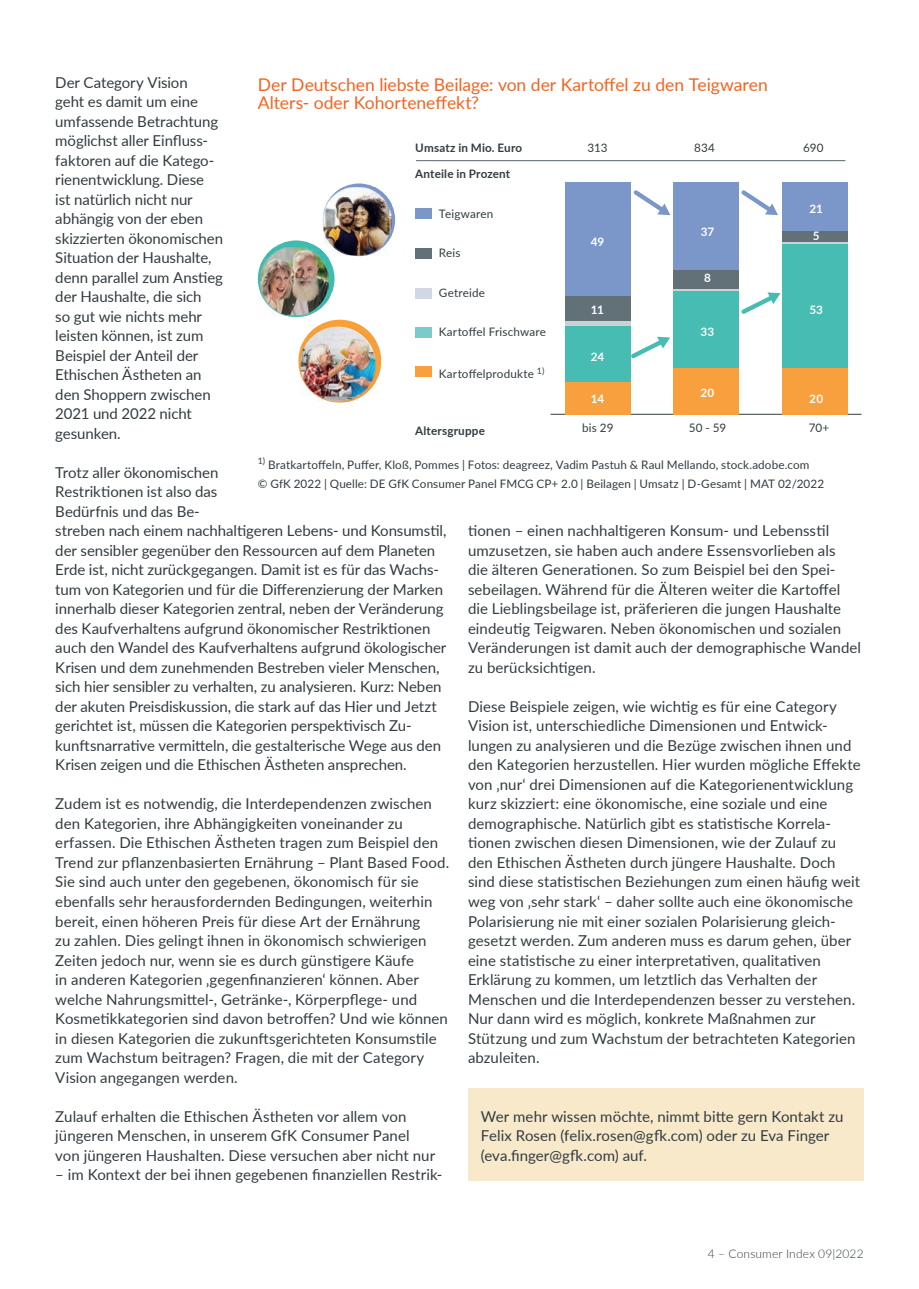
<style>
.page{position:relative;width:919px;height:1289px;background:#fff}
.page>*{position:absolute;margin:0;border:0;box-sizing:border-box;transform-origin:0 0}
.t1{font:17.55px/18.9px "Lato";color:#f36421}
.t2{font:15px/19.5px "Lato";letter-spacing:.005em;color:#323c41}
.t3{font:300 12px "Lato";letter-spacing:.015em;color:#323c41}
.t4{font:11.7px/19px "Lato";letter-spacing:.01em;color:#323c41}
.t5{font:700 11.7px "Lato";letter-spacing:.015em;color:#323c41}
.t6{font:700 11.7px "Lato";letter-spacing:-.005em;color:#fff}
</style>
<div class="page">
<div style="left:468px;top:1087px;width:395px;height:93px;background:#f7e9ca"></div>
<svg style="left:323px;top:183px;width:72px;height:73px"></svg>
<div style="left:298px;top:320px;width:83px;height:82px;background:#f9a038;border-radius:50%"></div>
<svg style="left:258px;top:240px;width:76px;height:77px"></svg>
<img style="left:300px;top:326px;width:75px;height:75px">
<img style="left:323px;top:187px;width:68px;height:68px">
<img style="left:260px;top:247px;width:68px;height:68px">
<svg style="left:323px;top:247px;width:5px;height:8px"></svg>
<svg style="left:630px;top:186px;width:40px;height:30px"></svg>
<svg style="left:738px;top:186px;width:40px;height:30px"></svg>
<svg style="left:630px;top:336px;width:40px;height:26px"></svg>
<svg style="left:738px;top:291px;width:42px;height:26px"></svg>
<div style="left:415px;top:208px;width:16px;height:10px;background:#7b96c9"></div>
<div style="left:415px;top:249px;width:16px;height:10px;background:#627077"></div>
<div style="left:415px;top:288px;width:16px;height:10px;background:#d0d8e3"></div>
<div style="left:415px;top:327px;width:16px;height:11px;background:#79ccc9"></div>
<div style="left:415px;top:367px;width:16px;height:10px;background:#f9a03e"></div>
<hr style="left:550px;top:414px;width:311px;height:1px;background:#323c41">
<div style="left:565px;top:182px;width:65px;height:114px;background:#7b96c9"></div>
<div style="left:673px;top:182px;width:65px;height:88px;background:#7b96c9"></div>
<div style="left:782px;top:182px;width:65px;height:49px;background:#7b96c9"></div>
<div style="left:565px;top:296px;width:65px;height:25px;background:#627077"></div>
<div style="left:673px;top:270px;width:65px;height:19px;background:#627077"></div>
<div style="left:782px;top:231px;width:65px;height:11px;background:#627077"></div>
<div style="left:565px;top:321px;width:65px;height:5px;background:#ccd1d4"></div>
<hr style="left:673px;top:289px;width:65px;height:2px;background:#ccd1d4">
<hr style="left:782px;top:242px;width:65px;height:3px;background:#ccd1d4">
<div style="left:565px;top:326px;width:65px;height:56px;background:#46bcb2"></div>
<div style="left:673px;top:291px;width:65px;height:77px;background:#46bcb2"></div>
<div style="left:782px;top:245px;width:65px;height:123px;background:#46bcb2"></div>
<div style="left:565px;top:382px;width:65px;height:32px;background:#f9a03e"></div>
<div style="left:673px;top:368px;width:65px;height:46px;background:#f9a03e"></div>
<div style="left:782px;top:368px;width:65px;height:46px;background:#f9a03e"></div>
<hr style="left:416px;top:160px;width:429px;height:1px;background:#627077">
<p class="t2" style="left:55px;top:72px;width:169px">Der Category Vision<br>geht es damit um eine umfassende Betrachtung möglichst aller Einfluss&shy;faktoren auf die Katego&shy;rienentwicklung. Diese ist natürlich nicht nur abhängig von der eben skizzierten ökonomischen<br>Situation der Haushalte, denn parallel zum Anstieg der Haushalte, die sich<br>so gut wie nichts mehr leisten können, ist zum<br>Beispiel der Anteil der<br>Ethischen Ästheten an den Shoppern zwischen<br>2021 und 2022 nicht gesunken.</p>
<p class="t2" style="left:55px;top:462px;width:393px">Trotz aller ökonomischen<br>Restriktionen ist also das<br>Bedürfnis und das Be-<br>streben nach einem nachhaltigeren Lebens- und Konsumstil, der sensibler gegenüber den Ressourcen auf dem Planeten Erde ist, nicht zurückgegangen. Damit ist es für das Wachs&shy;tum von Kategorien und für die Differenzierung der Marken innerhalb dieser Kategorien zentral, neben der Veränderung des Kaufverhaltens aufgrund ökonomischer Restriktionen auch den Wandel des Kaufverhaltens aufgrund ökologischer Krisen und dem zunehmenden Bestreben vieler Menschen, sich hier sensibler zu verhalten, zu analysieren. Kurz: Neben der akuten Preisdiskussion, die stark auf das Hier und Jetzt gerichtet ist, müssen die Kategorien perspektivisch Zu&shy;kunftsnarrative vermitteln, die gestalterische Wege aus den Krisen zeigen und die Ethischen Ästheten ansprechen.</p>
<p class="t2" style="left:55px;top:793px;width:395px">Zudem ist es notwendig, die Interdependenzen zwischen den Kategorien, ihre Abhängigkeiten voneinander zu erfassen. Die Ethischen Ästheten tragen zum Beispiel den Trend zur pflanzenbasierten Ernährung – Plant Based Food.<br>Sie sind auch unter den gegebenen, ökonomisch für sie ebenfalls sehr herausfordernden Bedingungen, weiterhin bereit, einen höheren Preis für diese Art der Ernährung<br>zu zahlen. Dies gelingt ihnen in ökonomisch schwierigen Zeiten jedoch nur, wenn sie es durch günstigere Käufe<br>in anderen Kategorien ‚gegenfinanzieren‘ können. Aber welche Nahrungsmittel-, Getränke-, Körperpflege- und Kosmetikkategorien sind davon betroffen? Und wie können in diesen Kategorien die zukunftsgerichteten Konsumstile zum Wachstum beitragen? Fragen, die mit der Category Vision angegangen werden.</p>
<p class="t2" style="left:55px;top:1105px;width:381px">Zulauf erhalten die Ethischen Ästheten vor allem von jüngeren Menschen, in unserem GfK Consumer Panel von jüngeren Haushalten. Diese versuchen aber nicht nur</p>
<p class="t2" style="left:55px;top:1164px;width:388px">– im Kontext der bei ihnen gegebenen finanziellen Restrik-</p>
<p class="t1" style="left:258px;top:74px;width:511px">Der Deutschen liebste Beilage: von der Kartoffel zu den Teigwaren<br>Alters- oder Kohorteneffekt?</p>
<p class="t5" style="left:415px;top:139px;width:109px">Umsatz in Mio. Euro</p>
<p class="t5" style="left:415px;top:165px;width:97px">Anteile in Prozent</p>
<p class="t4" style="left:439px;top:203px;width:56px">Teigwaren</p>
<p class="t4" style="left:439px;top:243px;width:23px">Reis</p>
<p class="t4" style="left:439px;top:282px;width:48px">Getreide</p>
<p class="t4" style="left:439px;top:322px;width:108px">Kartoffel Frischware</p>
<p class="t4" style="left:439px;top:364px;width:107px">Kartoffelprodukte <sup>1)</sup></p>
<p class="t4" style="left:587px;top:138px;width:22px">313</p>
<p class="t4" style="left:694px;top:138px;width:22px">834</p>
<p class="t4" style="left:803px;top:138px;width:22px">690</p>
<p class="t6" style="left:809px;top:200px;width:15px">21</p>
<p class="t6" style="left:812px;top:227px;width:8px">5</p>
<p class="t6" style="left:700px;top:223px;width:15px">37</p>
<p class="t6" style="left:704px;top:269px;width:8px">8</p>
<p class="t6" style="left:590px;top:233px;width:15px">49</p>
<p class="t6" style="left:809px;top:301px;width:15px">53</p>
<p class="t6" style="left:591px;top:301px;width:15px">11</p>
<p class="t6" style="left:590px;top:348px;width:15px">24</p>
<p class="t6" style="left:590px;top:390px;width:15px">14</p>
<p class="t6" style="left:700px;top:323px;width:15px">33</p>
<p class="t6" style="left:700px;top:384px;width:15px">20</p>
<p class="t6" style="left:809px;top:390px;width:15px">20</p>
<p class="t4" style="left:582px;top:418px;width:33px">bis 29</p>
<p class="t4" style="left:688px;top:418px;width:39px">50 - 59</p>
<p class="t4" style="left:808px;top:418px;width:22px">70+</p>
<p class="t5" style="left:415px;top:422px;width:71px">Altersgruppe</p>
<p class="t4" style="left:258px;top:454px;width:567px"><sup>1)</sup> Bratkartoffeln, Puffer, Kloß, Pommes | Fotos: deagreez, Vadim Pastuh &amp; Raul Mellando, stock.adobe.com<br>© GfK 2022 | Quelle: DE GfK Consumer Panel FMCG CP+ 2.0 | Beilagen | Umsatz | D-Gesamt | MAT 02/2022</p>
<p class="t2" style="left:468px;top:520px;width:394px">tionen – einen nachhaltigeren Konsum- und Lebensstil umzusetzen, sie haben auch andere Essensvorlieben als<br>die älteren Generationen. So zum Beispiel bei den Spei&shy;sebeilagen. Während für die Älteren weiter die Kartoffel die Lieblingsbeilage ist, präferieren die jungen Haushalte eindeutig Teigwaren. Neben ökonomischen und sozialen Veränderungen ist damit auch der demographische Wandel zu berücksichtigen.</p>
<p class="t2" style="left:468px;top:696px;width:394px">Diese Beispiele zeigen, wie wichtig es für eine Category Vision ist, unterschiedliche Dimensionen und Entwick&shy;lungen zu analysieren und die Bezüge zwischen ihnen und den Kategorien herzustellen. Hier wurden mögliche Effekte von ‚nur‘ drei Dimensionen auf die Kategorienentwicklung kurz skizziert: eine ökonomische, eine soziale und eine demographische. Natürlich gibt es statistische Korrela&shy;tionen zwischen diesen Dimensionen, wie der Zulauf zu den Ethischen Ästheten durch jüngere Haushalte. Doch sind diese statistischen Beziehungen zum einen häufig weit weg von ‚sehr stark‘ – daher sollte auch eine ökonomische Polarisierung nie mit einer sozialen Polarisierung gleich&shy;gesetzt werden. Zum anderen muss es darum gehen, über eine statistische zu einer interpretativen, qualitativen Erklärung zu kommen, um letztlich das Verhalten der Menschen und die Interdependenzen besser zu verstehen.<br>Nur dann wird es möglich, konkrete Maßnahmen zur Stützung und zum Wachstum der betrachteten Kategorien abzuleiten.</p>
<p class="t2" style="left:480px;top:1105px;width:364px">Wer mehr wissen möchte, nimmt bitte gern Kontakt zu<br>Felix Rosen (felix.rosen@gfk.com) oder zu Eva Finger (eva.finger@gfk.com) auf.</p>
<p class="t3" style="left:707px;top:1245px;width:157px">4 – Consumer Index 09|2022</p>
</div>
